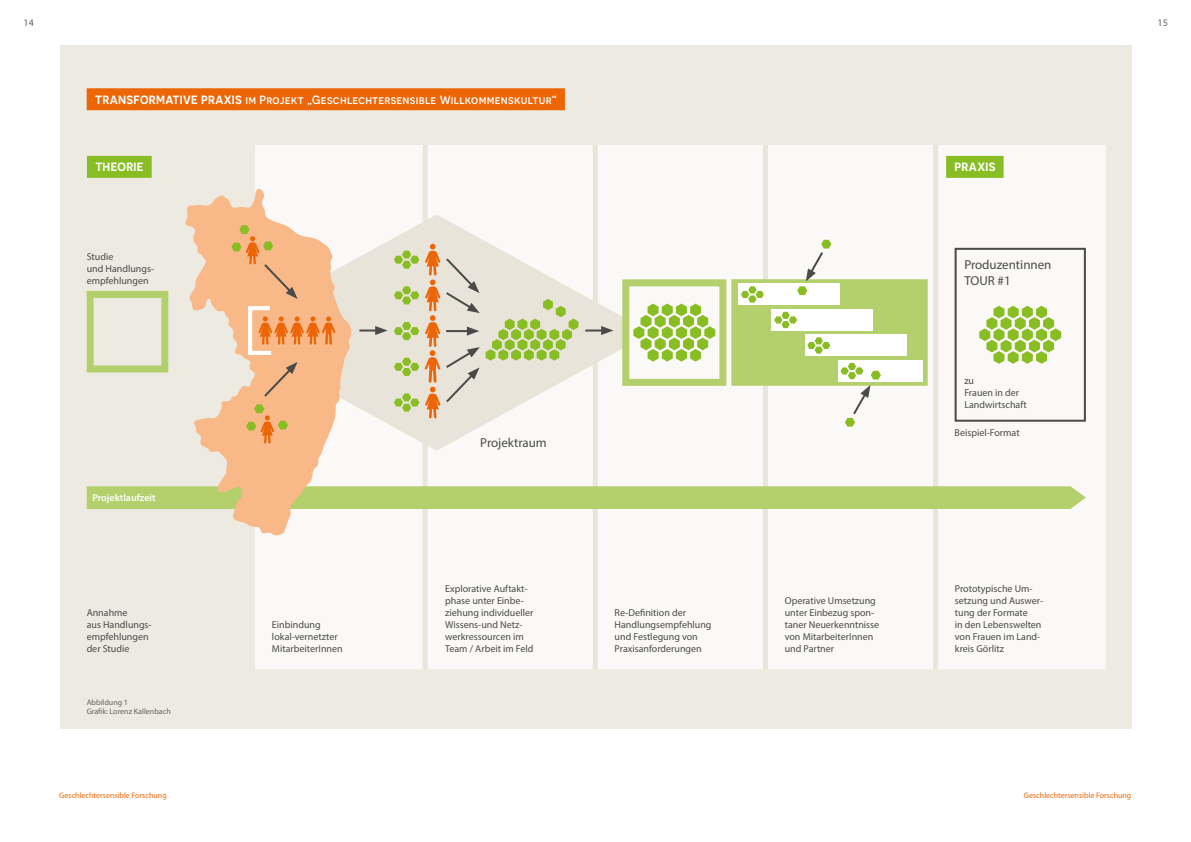
<style>
.page{position:relative;width:1191px;height:842px;background:#fff}
.page>*{position:absolute;margin:0;border:0;box-sizing:border-box;transform-origin:0 0}
.t1{font:13px/15.6px "Myriad Pro";color:#4a4a49}
.t2{font:500 12px "Novecentosans";letter-spacing:.02em;color:#fff}
.t3{font:600 12px "Novecentosans";letter-spacing:.025em;color:#fff}
.t4{font:10px/12px "Myriad Pro";color:#4a4a49}
.t5{font:600 10px "Myriad Pro";color:#fff}
.t6{font:10px "Myriad Pro";color:#646363}
.t7{font:8px "Myriad Pro";color:#ec6608}
.t8{font:8px/9.6px "Myriad Pro";color:#646363}
.s1{font-weight:600}
</style>
<div class="page">
<div style="left:60px;top:45px;width:1071px;height:684px;background:#edeae1"></div>
<div style="left:255px;top:145px;width:850px;height:524px;background:#faf9f7"></div>
<div style="left:422px;top:145px;width:5px;height:524px;background:#e9e4da"></div>
<div style="left:593px;top:145px;width:5px;height:524px;background:#e9e4da"></div>
<div style="left:763px;top:145px;width:5px;height:524px;background:#e9e4da"></div>
<div style="left:933px;top:145px;width:5px;height:524px;background:#e9e4da"></div>
<svg style="left:351px;top:215px;width:278px;height:236px;fill:#faf9f7"></svg>
<div style="left:87px;top:88px;width:478px;height:22px;background:#ec6608"></div>
<div style="left:87px;top:486px;width:998px;height:23px;background:#b3d06c"></div>
<svg style="left:185px;top:188px;width:166px;height:348px"></svg>
<div style="left:87px;top:291px;width:81px;height:81px;border:7px solid #b3d06c"></div>
<svg style="left:633px;top:304px;width:82px;height:58px"></svg>
<div style="left:622px;top:279px;width:104px;height:107px;border:7px solid #b3d06c"></div>
<svg style="left:394px;top:251px;width:25px;height:18px"></svg>
<svg style="left:394px;top:286px;width:25px;height:18px"></svg>
<svg style="left:394px;top:322px;width:25px;height:18px"></svg>
<svg style="left:394px;top:393px;width:25px;height:19px"></svg>
<svg style="left:394px;top:358px;width:25px;height:18px"></svg>
<div style="left:87px;top:156px;width:65px;height:22px;background:#89bd24"></div>
<div style="left:946px;top:156px;width:57px;height:22px;background:#89bd24"></div>
<svg style="left:979px;top:306px;width:82px;height:58px"></svg>
<div style="left:954px;top:248px;width:131px;height:174px;border:2px solid #4a4a49"></div>
<hr style="left:359px;top:329px;width:21px;height:2px;background:#4a4a49">
<svg style="left:375px;top:326px;width:12px;height:9px"></svg>
<svg style="left:425px;top:244px;width:153px;height:174px"></svg>
<svg style="left:231px;top:225px;width:104px;height:219px"></svg>
<div style="left:731px;top:279px;width:196px;height:107px;background:#b3d06c;border:7px solid #b3d06c"></div>
<div style="left:738px;top:284px;width:101px;height:21px;background:#fff"></div>
<svg style="left:741px;top:286px;width:23px;height:17px"></svg>
<div style="left:772px;top:309px;width:101px;height:22px;background:#fff"></div>
<svg style="left:774px;top:312px;width:23px;height:16px"></svg>
<div style="left:805px;top:335px;width:101px;height:21px;background:#fff"></div>
<svg style="left:807px;top:337px;width:23px;height:17px"></svg>
<div style="left:838px;top:360px;width:84px;height:22px;background:#fff"></div>
<svg style="left:797px;top:240px;width:34px;height:55px"></svg>
<svg style="left:840px;top:363px;width:41px;height:64px"></svg>
<hr style="left:585px;top:329px;width:21px;height:2px;background:#4a4a49">
<svg style="left:601px;top:326px;width:12px;height:9px"></svg>
<p class="t6" style="left:24px;top:17px;width:12px">14</p>
<p class="t6" style="left:1157px;top:17px;width:12px">15</p>
<p class="t2" style="left:95px;top:92px;width:463px"><span class="s1">TRANSFORMATIVE PRAXIS</span> im Projekt „Geschlechtersensible Willkommenskultur“</p>
<p class="t3" style="left:95px;top:160px;width:50px">THEORIE</p>
<p class="t3" style="left:954px;top:160px;width:42px">PRAXIS</p>
<p class="t4" style="left:87px;top:250px;width:69px">Studie<br>und Handlungs&shy;empfehlungen</p>
<p class="t5" style="left:92px;top:491px;width:65px">Projektlaufzeit</p>
<p class="t4" style="left:87px;top:606px;width:66px">Annahme<br>aus Handlungs&shy;empfehlungen der Studie</p>
<p class="t8" style="left:87px;top:697px;width:86px">Abbildung 1<br>Grafik: Lorenz Kallenbach</p>
<p class="t4" style="left:272px;top:619px;width:72px">Einbindung lokal-vernetzter<br>MitarbeiterInnen</p>
<h1 class="t1" style="left:480px;top:435px;width:68px">Projektraum</h1>
<p class="t4" style="left:445px;top:583px;width:90px">Explorative Auftakt&shy;phase unter Einbe&shy;ziehung individueller<br>Wissens-und Netz&shy;werkressourcen im<br>Team / Arbeit im Feld</p>
<p class="t4" style="left:614px;top:607px;width:98px">Re-Definition der<br>Handlungsempfehlung und Festlegung von<br>Praxisanforderungen</p>
<p class="t4" style="left:784px;top:595px;width:96px">Operative Umsetzung unter Einbezug spon&shy;taner Neuerkenntnisse von MitarbeiterInnen und Partner</p>
<h1 class="t1" style="left:964px;top:257px;width:89px">Produzentinnen<br>TOUR #1</h1>
<p class="t4" style="left:964px;top:374px;width:64px">zu<br>Frauen in der<br>Landwirtschaft</p>
<p class="t4" style="left:954px;top:427px;width:67px">Beispiel-Format</p>
<p class="t4" style="left:955px;top:583px;width:90px">Prototypische Um&shy;setzung und Auswer&shy;tung der Formate<br>in den Lebenswelten von Frauen im Land&shy;kreis Görlitz</p>
<p class="t7" style="left:59px;top:791px;width:109px">Geschlechtersensible Forschung</p>
<p class="t7" style="left:1024px;top:791px;width:109px">Geschlechtersensible Forschung</p>
</div>
